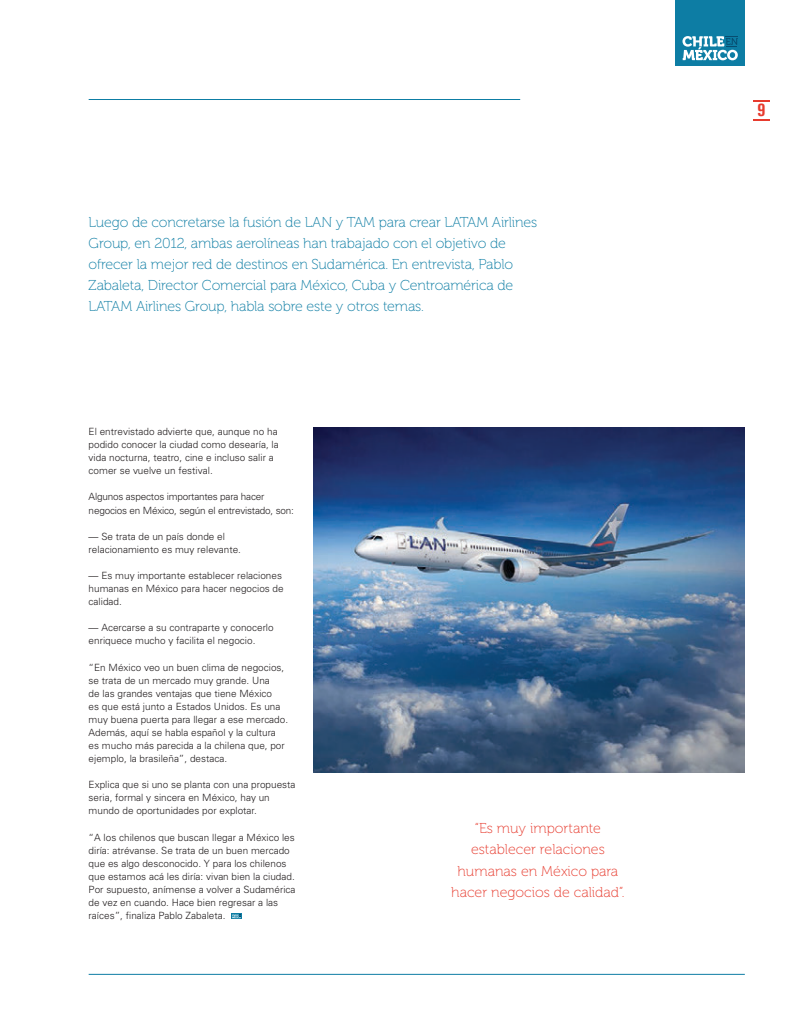
<style>
.page{position:relative;width:798px;height:1028px;background:#fff}
.page>*{position:absolute;margin:0;border:0;box-sizing:border-box;transform-origin:0 0}
.t1{font:700 17.75px "Univers Condensed";color:#e73b2e}
.t2{font:14.38px/21.1px "Museo 100";letter-spacing:-.01em;color:#0d7da4}
.t3{font:14.38px/21.1px "Museo 100";color:#e73b2e;text-align:center}
.t4{font:300 10px/13.1px "Univers";color:#231f20}
.t5{font:300 10px/13.1px "Univers";letter-spacing:-.02em;color:#231f20}
</style>
<div class="page">
<svg style="left:753px;top:119px;width:16px;height:2px"></svg>
<svg style="left:753px;top:100px;width:16px;height:1px"></svg>
<svg style="left:231px;top:913px;width:10px;height:6px"></svg>
<svg style="left:232px;top:914px;width:8px;height:4px"></svg>
<hr style="left:89px;top:99px;width:431px;height:1px;background:#0d7da4">
<hr style="left:89px;top:973px;width:655px;height:1px;background:#0d7da4">
<div style="left:675px;top:0;width:69px;height:66px;background:#0d7da4"></div>
<svg style="left:682px;top:36px;width:55px;height:24px"></svg>
<img style="left:313px;top:427px;width:431px;height:345px">
<p class="t2" style="left:89px;top:211px;width:450px">Luego de concretarse la fusión de LAN y TAM para crear LATAM Airlines Group, en 2012, ambas aerolíneas han trabajado con el objetivo de ofrecer la mejor red de destinos en Sudamérica. En entrevista, Pablo Zabaleta, Director Comercial para México, Cuba y Centroamérica de LATAM Airlines Group, habla sobre este y otros temas.</p>
<p class="t4" style="left:89px;top:425px;width:191px">El entrevistado advierte que, aunque no ha podido conocer la ciudad como desearía, la vida nocturna, teatro, cine e incluso salir a comer se vuelve un festival.</p>
<p class="t5" style="left:89px;top:490px;width:207px">Algunos aspectos importantes para hacer negocios en México, según el entrevistado, son:</p>
<p class="t4" style="left:89px;top:529px;width:154px">— Se trata de un país donde el relacionamiento es muy relevante.</p>
<p class="t4" style="left:89px;top:569px;width:196px">— Es muy importante establecer relaciones humanas en México para hacer negocios de calidad.</p>
<p class="t4" style="left:89px;top:621px;width:186px">— Acercarse a su contraparte y conocerlo enriquece mucho y facilita el negocio.</p>
<p class="t4" style="left:89px;top:660px;width:201px">“En México veo un buen clima de negocios, se trata de un mercado muy grande. Una<br>de las grandes ventajas que tiene México<br>es que está junto a Estados Unidos. Es una muy buena puerta para llegar a ese mercado.<br>Además, aquí se habla español y la cultura es mucho más parecida a la chilena que, por ejemplo, la brasileña”, destaca.</p>
<p class="t4" style="left:89px;top:778px;width:208px">Explica que si uno se planta con una propuesta seria, formal y sincera en México, hay un mundo de oportunidades por explotar.</p>
<p class="t4" style="left:89px;top:830px;width:208px">“A los chilenos que buscan llegar a México les diría: atrévanse. Se trata de un buen mercado que es algo desconocido. Y para los chilenos que estamos acá les diría: vivan bien la ciudad.<br>Por supuesto, anímense a volver a Sudamérica de vez en cuando. Hace bien regresar a las raíces”, finaliza Pablo Zabaleta.</p>
<p class="t3" style="left:474px;top:818px;width:128px">“Es muy importante</p>
<p class="t3" style="left:471px;top:839px;width:135px">establecer relaciones</p>
<p class="t3" style="left:451px;top:860px;width:175px">humanas en México para hacer negocios de calidad”.</p>
<p class="t1" style="left:756px;top:99px;width:10px">9</p>
</div>
